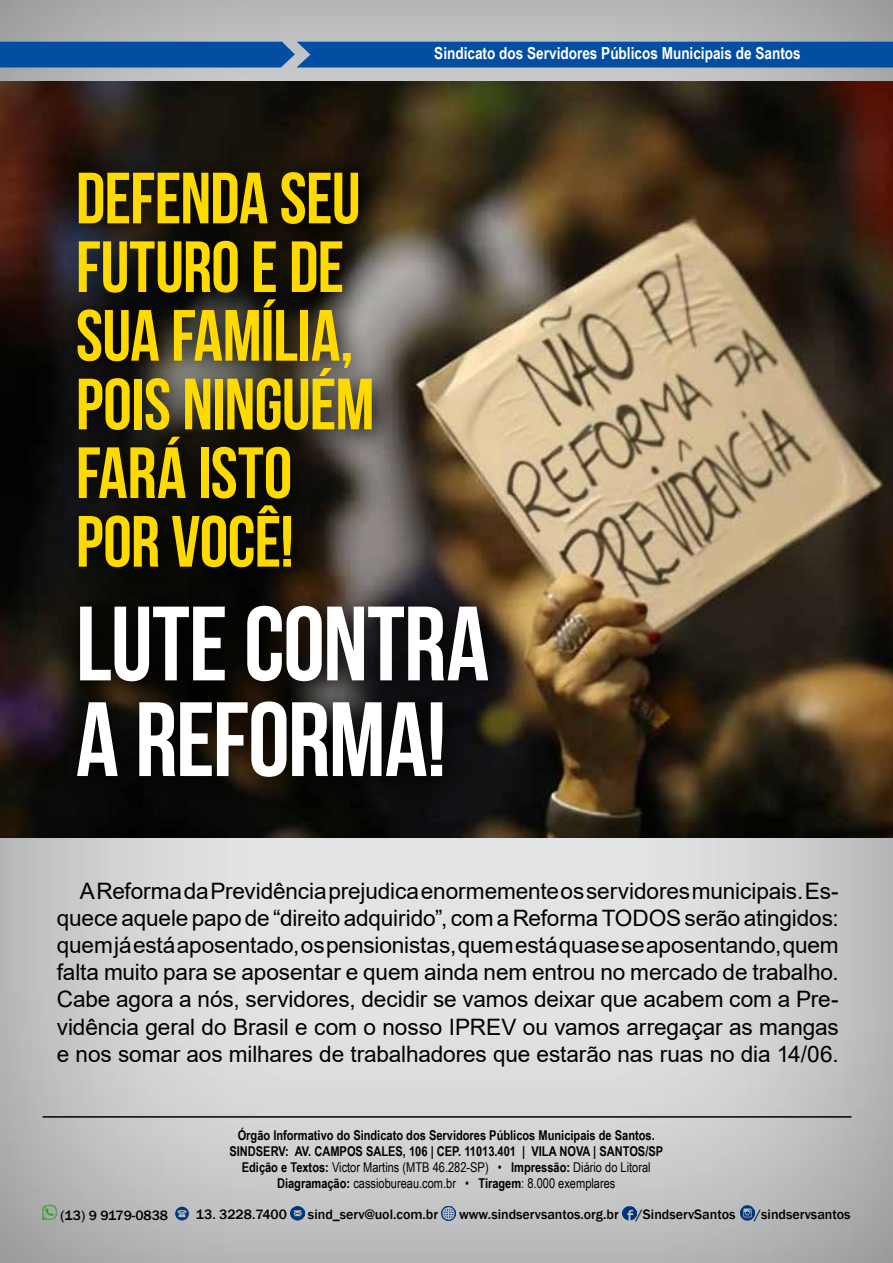
<style>
.page{position:relative;width:893px;height:1263px;background:#fff}
.page>*{position:absolute;margin:0;border:0;box-sizing:border-box;transform-origin:0 0}
.t1{font:105.3px/95.7px "Bebas Neue";letter-spacing:-.01em;color:#fff}
.t2{font:72.3px/68.7px "Bebas Neue";letter-spacing:-.01em;color:#ffda00}
.t3{font:22.65px/27.2px "Arial";letter-spacing:-.01em;color:#000;text-align:justify}
.t4{font:700 16.65px "Arial Narrow";color:#fff}
.t5{font:500 13.95px "Franklin Gothic";color:#000}
.t6{font:700 13.5px/16.2px "Arial Narrow";color:#000;text-align:center}
.s1{font-weight:400}
</style>
<div class="page">
<div style="left:0;top:0;width:893px;height:1263px;background:#000;opacity:.5"></div>
<img style="left:0;top:81px;width:893px;height:756px">
<svg style="left:61px;top:155px;width:455px;height:651px;background:#2c2721"></svg>
<img style="left:41px;top:1205px;width:16px;height:15px">
<svg style="left:175px;top:1207px;width:14px;height:13px"></svg>
<img style="left:290px;top:1206px;width:14px;height:14px">
<img style="left:442px;top:1206px;width:14px;height:14px">
<img style="left:622px;top:1206px;width:14px;height:14px">
<img style="left:740px;top:1206px;width:14px;height:14px">
<hr style="left:43px;top:1116px;width:808px;height:2px;background:#000">
<div style="left:0;top:42px;width:893px;height:25px;background:#034ea2"></div>
<p class="t4" style="left:434px;top:40px;width:368px">Sindicato dos Servidores Públicos Municipais de Santos</p>
<h2 class="t2" style="left:76px;top:163px;width:300px">DEFENDA SEU<br>FUTURO E DE<br>SUA FAMÍLIA,<br>POIS NINGUÉM<br>FARÁ ISTO<br>POR VOCÊ!</h2>
<h1 class="t1" style="left:76px;top:595px;width:415px">LUTE CONTRA<br>A REFORMA!</h1>
<p class="t3" style="left:57px;top:877px;width:783px;text-indent:23px">A Reforma da Previdência prejudica enormemente os servidores municipais. Es&shy;quece aquele papo de “direito adquirido”, com a Reforma TODOS serão atingidos: quem já está aposentado, os pensionistas, quem está quase se aposentando, quem falta muito para se aposentar e quem ainda nem entrou no mercado de trabalho.<br>Cabe agora a nós, servidores, decidir se vamos deixar que acabem com a Pre&shy;vidência geral do Brasil e com o nosso IPREV ou vamos arregaçar as mangas e nos somar aos milhares de trabalhadores que estarão nas ruas no dia 14/06.</p>
<p class="t6" style="left:229px;top:1126px;width:435px">Órgão Informativo do Sindicato dos Servidores Públicos Municipais de Santos.<br>SINDSERV: AV. CAMPOS SALES, 106 | CEP. 11013.401 | VILA NOVA | SANTOS/SP Edição e Textos: <span class="s1">Victor Martins (MTB 46.282-SP) •</span> Impressão: <span class="s1">Diário do Litoral </span>Diagramação: <span class="s1">cassiobureau.com.br •</span> Tiragem<span class="s1">: 8.000 exemplares</span></p>
<p class="t5" style="left:61px;top:1207px;width:109px">(13) 9 9179-0838</p>
<p class="t5" style="left:196px;top:1206px;width:93px">13. 3228.7400</p>
<p class="t5" style="left:308px;top:1206px;width:132px">sind_serv@uol.com.br</p>
<p class="t5" style="left:459px;top:1206px;width:161px">www.sindservsantos.org.br</p>
<p class="t5" style="left:636px;top:1206px;width:101px">/SindservSantos</p>
<p class="t5" style="left:754px;top:1206px;width:97px">/sindservsantos</p>
</div>
